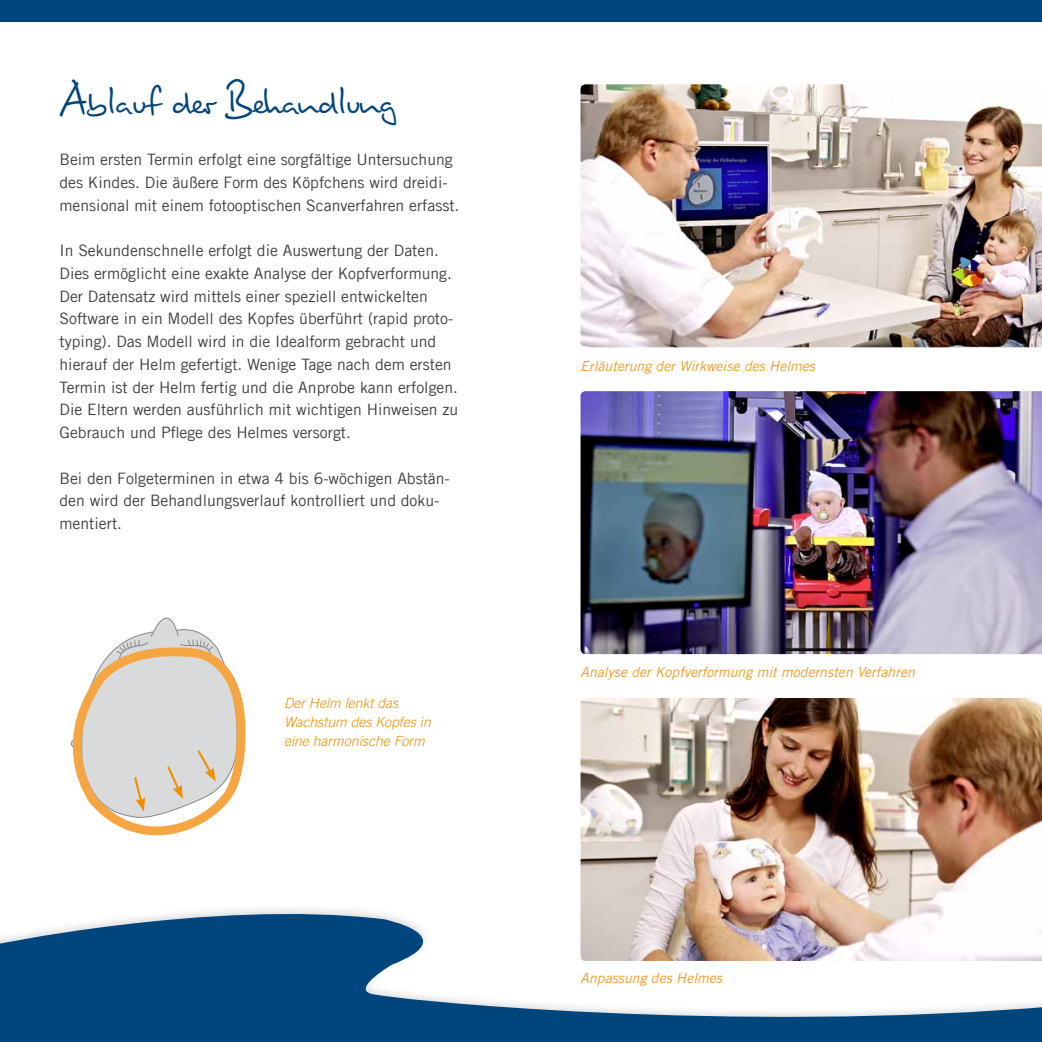
<style>
.page{position:relative;width:1042px;height:1042px;background:#fff}
.page>*{position:absolute;margin:0;border:0;box-sizing:border-box;transform-origin:0 0}
.t1{font:42px "Brouet Handwriting";color:#00457b}
.t2{font:15.75px/22.8px "Trade Gothic LT Com";color:#3e3d40}
.t3{font:italic 14px "Trade Gothic LT Com";color:#f39a25}
.t4{font:italic 300 14px/19.2px "Trade Gothic LT Com";color:#f18e00}
</style>
<div class="page">
<svg style="left:0;top:909px;width:1042px;height:133px"></svg>
<div style="left:0;top:0;width:1042px;height:21px;background:#00457b"></div>
<img style="left:580px;top:84px;width:462px;height:263px">
<img style="left:580px;top:391px;width:462px;height:263px">
<img style="left:580px;top:698px;width:462px;height:263px">
<svg style="left:55px;top:710px;width:195px;height:332px"></svg>
<svg style="left:70px;top:617px;width:174px;height:202px"></svg>
<h1 class="t1" style="left:60px;top:72px;width:337px">Ablauf der Behandlung</h1>
<p class="t2" style="left:60px;top:148px;width:401px">Beim ersten Termin erfolgt eine sorgfältige Untersuchung des Kindes. Die äußere Form des Köpfchens wird dreidi&shy;mensional mit einem fotooptischen Scanverfahren erfasst.</p>
<p class="t2" style="left:60px;top:239px;width:400px">In Sekundenschnelle erfolgt die Auswertung der Daten.<br>Dies ermöglicht eine exakte Analyse der Kopfverformung.<br>Der Datensatz wird mittels einer speziell entwickelten Software in ein Modell des Kopfes überführt (rapid proto&shy;typing). Das Modell wird in die Idealform gebracht und hierauf der Helm gefertigt. Wenige Tage nach dem ersten Termin ist der Helm fertig und die Anprobe kann erfolgen.<br>Die Eltern werden ausführlich mit wichtigen Hinweisen zu Gebrauch und Pflege des Helmes versorgt.</p>
<p class="t2" style="left:60px;top:466px;width:392px">Bei den Folgeterminen in etwa 4 bis 6-wöchigen Abstän&shy;den wird der Behandlungsverlauf kontrolliert und doku&shy;mentiert.</p>
<p class="t4" style="left:284px;top:693px;width:148px">Der Helm lenkt das<br>Wachstum des Kopfes in eine harmonische Form</p>
<p class="t3" style="left:580px;top:357px;width:236px">Erläuterung der Wirkweise des Helmes</p>
<p class="t3" style="left:580px;top:663px;width:336px">Analyse der Kopfverformung mit modernsten Verfahren</p>
<p class="t3" style="left:580px;top:970px;width:143px">Anpassung des Helmes</p>
</div>
